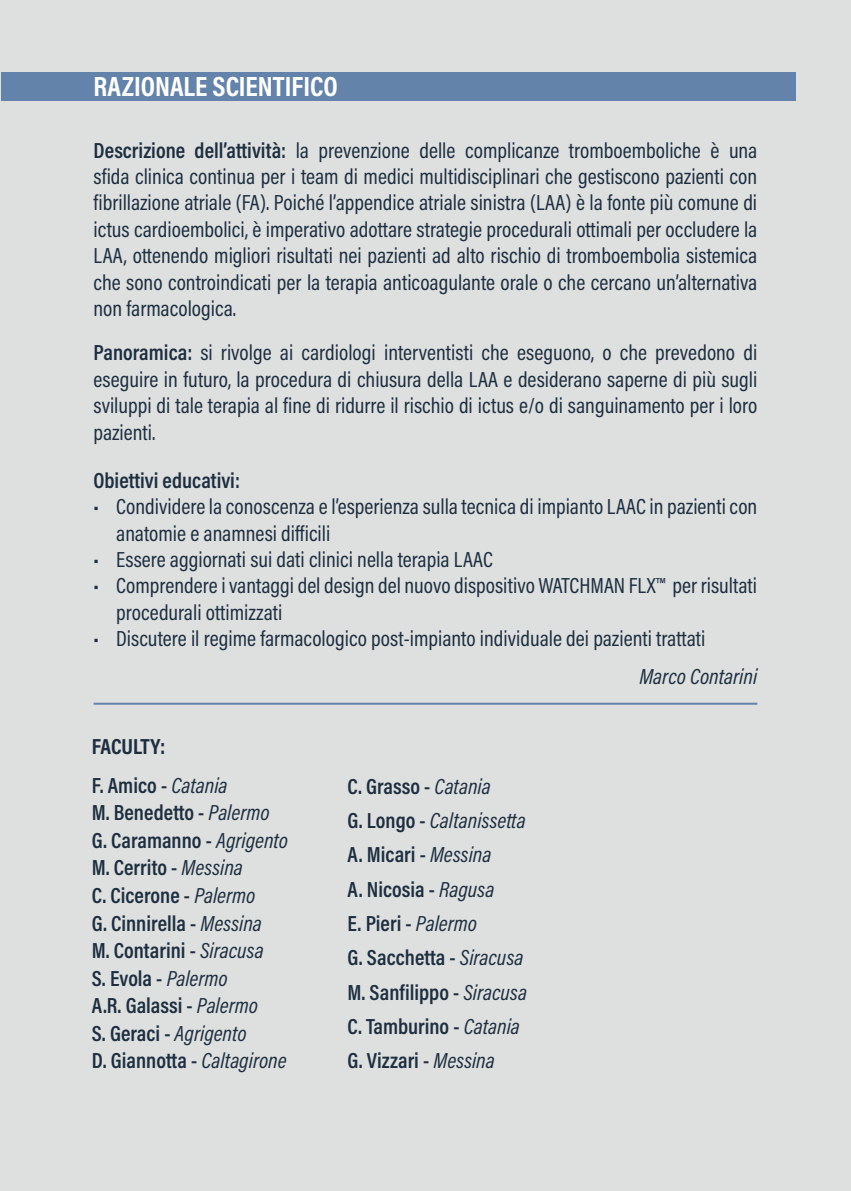
<style>
.page{position:relative;width:851px;height:1191px;background:#fff}
.page>*{position:absolute;margin:0;border:0;box-sizing:border-box;transform-origin:0 0}
.t1{font:700 28px "Acumin Pro Cond";color:#fff}
.t2{font:22px/26.4px "Acumin Pro Cond";color:#1c2e3f;text-align:justify}
.t3{font:600 22px/27.6px "Acumin Pro Cond";color:#1c2e3f}
.t4{font:700 22px/38.8px "Acumin Pro Cond";letter-spacing:-.005em;color:#1c2e3f}
.t5{font:italic 22px "Acumin Pro Cond";color:#1c2e3f}
.s1{font-weight:600}
.s2{font-weight:400;font-style:italic}
</style>
<div class="page">
<div style="left:0;top:0;width:850px;height:1190px;background:#dedfdf"></div>
<div style="left:1px;top:72px;width:794px;height:28px;background:#6483ab"></div>
<hr style="left:93px;top:702px;width:664px;height:2px;background:#6483ab">
<p class="t1" style="left:93px;top:68px;width:246px">RAZIONALE SCIENTIFICO</p>
<p class="t2" style="left:93px;top:136px;width:665px"><span class="s1">Descrizione dell’attività:</span> la prevenzione delle complicanze tromboemboliche è una sfida clinica continua per i team di medici multidisciplinari che gestiscono pazienti con fibrillazione atriale (FA). Poiché l’appendice atriale sinistra (LAA) è la fonte più comune di ictus cardioembolici, è imperativo adottare strategie procedurali ottimali per occludere la LAA, ottenendo migliori risultati nei pazienti ad alto rischio di tromboembolia sistemica che sono controindicati per la terapia anticoagulante orale o che cercano un’alternativa non farmacologica.</p>
<p class="t2" style="left:93px;top:339px;width:665px"><span class="s1">Panoramica:</span> si rivolge ai cardiologi interventisti che eseguono, o che prevedono di eseguire in futuro, la procedura di chiusura della LAA e desiderano saperne di più sugli sviluppi di tale terapia al fine di ridurre il rischio di ictus e/o di sanguinamento per i loro pazienti.</p>
<p class="t3" style="left:93px;top:466px;width:148px">Obiettivi educativi:</p>
<p class="t2" style="left:116px;top:493px;width:642px;text-indent:-23px">• Condividere la conoscenza e l’esperienza sulla tecnica di impianto LAAC in pazienti con anatomie e anamnesi difficili</p>
<p class="t2" style="left:93px;top:546px;width:401px">• Essere aggiornati sui dati clinici nella terapia LAAC</p>
<p class="t2" style="left:116px;top:572px;width:642px;text-indent:-23px">• Comprendere i vantaggi del design del nuovo dispositivo WATCHMAN FLX™ per risultati procedurali ottimizzati</p>
<p class="t2" style="left:93px;top:625px;width:613px">• Discutere il regime farmacologico post-impianto individuale dei pazienti trattati</p>
<p class="t4" style="left:92px;top:726px;width:137px">FACULTY:<br><span class="s1">F. Amico -</span> <span class="s2">Catania</span></p>
<p class="t3" style="left:92px;top:798px;width:198px">M. Benedetto - <span class="s2">Palermo<br></span>G. Caramanno - <span class="s2">Agrigento<br></span>M. Cerrito - <span class="s2">Messina<br></span>C. Cicerone - <span class="s2">Palermo<br></span>G. Cinnirella - <span class="s2">Messina<br></span>M. Contarini - <span class="s2">Siracusa<br></span>S. Evola - <span class="s2">Palermo<br></span>A.R. Galassi - <span class="s2">Palermo<br></span>S. Geraci - <span class="s2">Agrigento<br></span>D. Giannotta - <span class="s2">Caltagirone</span></p>
<p class="t3" style="left:347px;top:768px;width:181px;line-height:34.2px">C. Grasso - <span class="s2">Catania<br></span>G. Longo - <span class="s2">Caltanissetta<br></span>A. Micari - <span class="s2">Messina<br></span>A. Nicosia - <span class="s2">Ragusa<br></span>E. Pieri - <span class="s2">Palermo<br></span>G. Sacchetta - <span class="s2">Siracusa<br></span>M. Sanfilippo - <span class="s2">Siracusa<br></span>C. Tamburino - <span class="s2">Catania<br></span>G. Vizzari - <span class="s2">Messina</span></p>
<p class="t5" style="left:639px;top:662px;width:119px">Marco Contarini</p>
</div>
